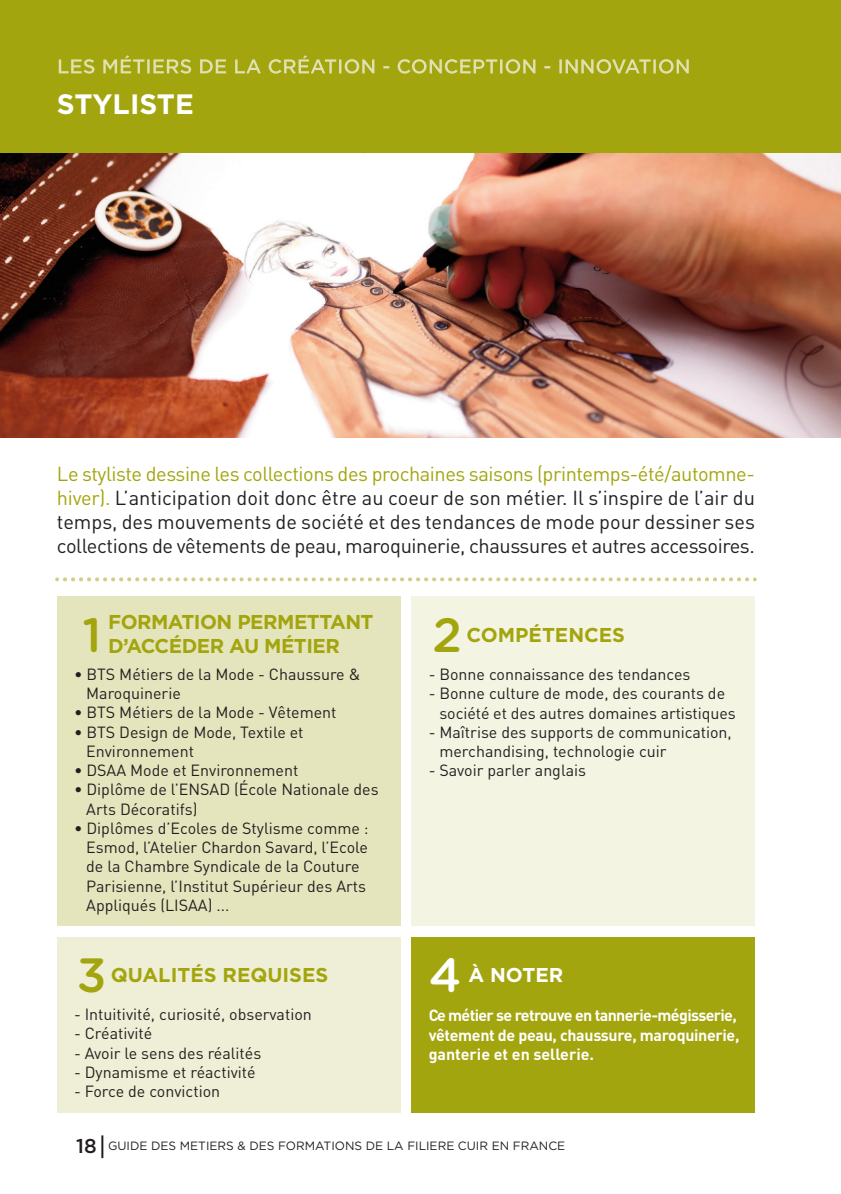
<style>
.page{position:relative;width:841px;height:1194px;background:#fff}
.page>*{position:absolute;margin:0;border:0;box-sizing:border-box;transform-origin:0 0}
.t1{font:500 48px "Gotham Rounded";color:#a3a50e}
.t2{font:500 48px "Gotham Rounded";color:#fff}
.t3{font:700 28px "Gotham";color:#fff}
.t4{font:20px/24px "DIN";letter-spacing:-.02em;color:#231f20;text-align:justify}
.t5{font:700 20px/24px "Gotham";letter-spacing:-.025em;color:#a3a50e}
.t6{font:700 20px "Gotham";color:#a3a50e}
.t7{font:700 20px "Gotham";color:#fff}
.t8{font:16px/19.2px "DIN";color:#231f20}
.t9{font:700 16px/19.2px "DIN";letter-spacing:-.02em;color:#fff}
.t10{font:12px "Gotham";color:#231f20}
.s1{color:#a3a50e}
.s2{font-weight:500;font-size:20px}
</style>
<div class="page">
<div style="left:0;top:0;width:840px;height:154px;background:#a3a50e"></div>
<img style="left:0;top:154px;width:839px;height:283px">
<div style="left:57px;top:936px;width:343px;height:176px;background:#eeefd6"></div>
<div style="left:411px;top:596px;width:343px;height:329px;background:#f4f4e3"></div>
<div style="left:411px;top:936px;width:343px;height:176px;background:#a3a50e"></div>
<div style="left:57px;top:596px;width:343px;height:329px;background:#e5e5bd"></div>
<svg style="left:59px;top:55px;width:330px;height:19px"></svg>
<svg style="left:55px;top:577px;width:701px;height:4px"></svg>
<hr style="left:101px;top:1135px;width:2px;height:22px;background:#231f20">
<h2 class="t3" style="left:57px;top:93px;width:138px">STYLISTE</h2>
<p class="t4" style="left:57px;top:464px;width:699px"><span class="s1">Le styliste dessine les collections des prochaines saisons (printemps-été/automne&shy;hiver).</span> L’anticipation doit donc être au coeur de son métier. Il s’inspire de l’air du temps, des mouvements de société et des tendances de mode pour dessiner ses collections de vêtements de peau, maroquinerie, chaussures et autres accessoires.</p>
<p class="t5" style="left:108px;top:611px;width:267px">FORMATION PERMETTANT<br>D’ACCÉDER AU MÉTIER</p>
<p class="t8" style="left:86px;top:666px;width:276px;text-indent:-12px">• BTS Métiers de la Mode - Chaussure &amp;<br>Maroquinerie</p>
<p class="t8" style="left:74px;top:704px;width:264px">• BTS Métiers de la Mode - Vêtement</p>
<p class="t8" style="left:86px;top:724px;width:219px;text-indent:-12px">• BTS Design de Mode, Textile et<br>Environnement</p>
<p class="t8" style="left:74px;top:762px;width:226px">• DSAA Mode et Environnement</p>
<p class="t8" style="left:86px;top:781px;width:294px;text-indent:-12px">• Diplôme de l’ENSAD (École Nationale des<br>Arts Décoratifs)</p>
<p class="t8" style="left:86px;top:820px;width:284px;text-indent:-12px">• Diplômes d’Ecoles de Stylisme comme :<br>Esmod, l’Atelier Chardon Savard, l’Ecole de la Chambre Syndicale de la Couture Parisienne, l’Institut Supérieur des Arts Appliqués (LISAA) ...</p>
<h1 class="t1" style="left:82px;top:613px;width:21px">1</h1>
<h1 class="t1" style="left:432px;top:613px;width:31px">2</h1>
<p class="t6" style="left:466px;top:627px;width:160px">COMPÉTENCES</p>
<p class="t8" style="left:428px;top:666px;width:263px">- Bonne connaissance des tendances</p>
<p class="t8" style="left:439px;top:685px;width:298px;text-indent:-11px">- Bonne culture de mode, des courants de société et des autres domaines artistiques</p>
<p class="t8" style="left:439px;top:724px;width:294px;text-indent:-11px">- Maîtrise des supports de communication, merchandising, technologie cuir</p>
<p class="t8" style="left:428px;top:762px;width:159px">- Savoir parler anglais</p>
<h1 class="t1" style="left:77px;top:953px;width:31px">3</h1>
<h1 class="t2" style="left:428px;top:953px;width:34px">4</h1>
<p class="t7" style="left:468px;top:967px;width:96px">À NOTER</p>
<p class="t9" style="left:428px;top:1007px;width:312px">Ce métier se retrouve en tannerie-mégisserie, vêtement de peau, chaussure, maroquinerie, ganterie et en sellerie.</p>
<p class="t6" style="left:111px;top:967px;width:219px">QUALITÉS REQUISES</p>
<p class="t8" style="left:74px;top:1006px;width:239px">- Intuitivité, curiosité, observation</p>
<p class="t8" style="left:74px;top:1025px;width:80px">- Créativité</p>
<p class="t8" style="left:74px;top:1044px;width:189px">- Avoir le sens des réalités</p>
<p class="t8" style="left:74px;top:1064px;width:183px">- Dynamisme et réactivité</p>
<p class="t8" style="left:74px;top:1083px;width:148px">- Force de conviction</p>
<p class="t10" style="left:76px;top:1141px;width:490px"><span class="s2">18</span> GUIDE DES METIERS &amp; DES FORMATIONS DE LA FILIERE CUIR EN FRANCE</p>
</div>
